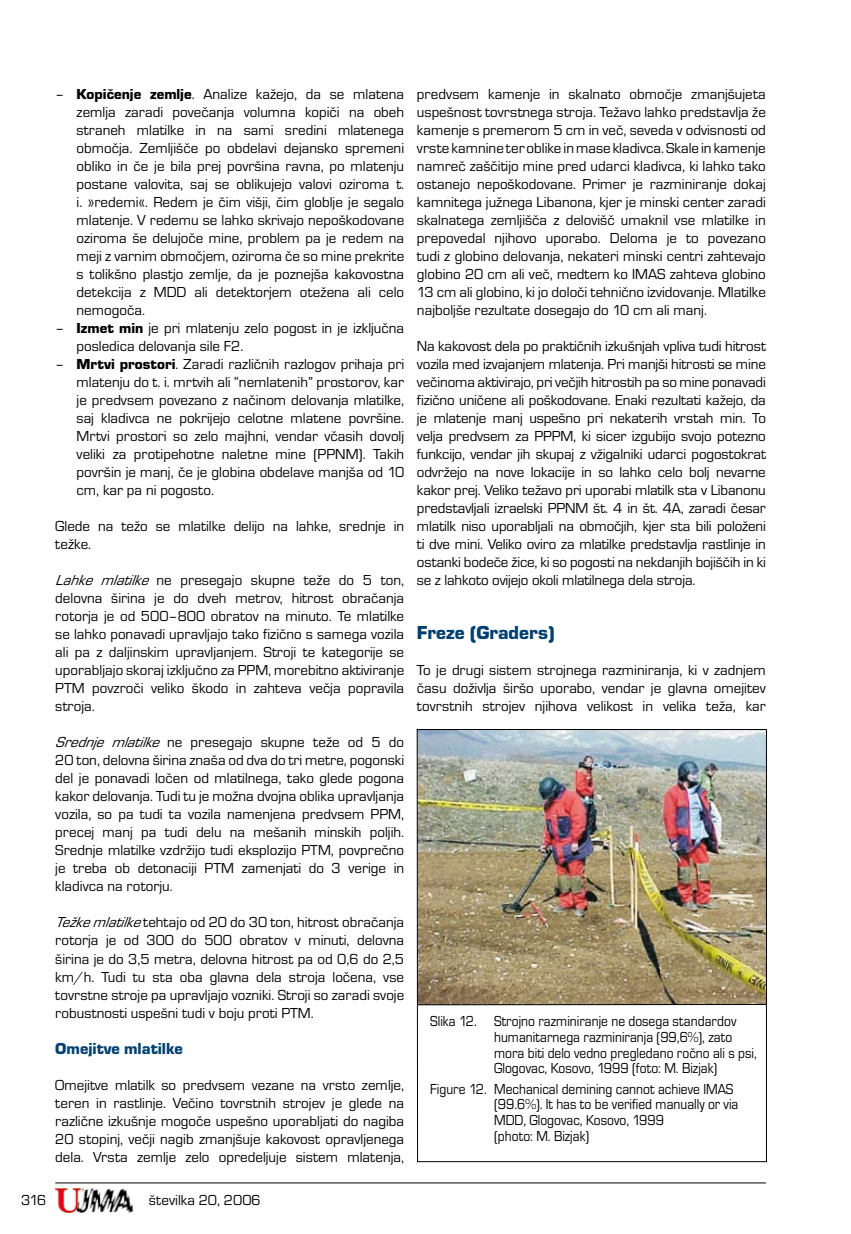
<style>
.page{position:relative;width:851px;height:1234px;background:#fff}
.page>*{position:absolute;margin:0;border:0;box-sizing:border-box;transform-origin:0 0}
.t1{font:19.5px "Eurostile TEE Blac";color:#004071}
.t2{font:16.5px "Eurostile TEE Blac";color:#004071}
.t3{font:15px/18px "Eurostile TEE";color:#000;text-align:justify}
.t4{font:15px/15.8px "Eurostile TEE";color:#000;scale:.9 1}
.s1{font-family:"Eurostile TEE Blac"}
.s2{font-style:italic}
</style>
<div class="page">
<hr style="left:55px;top:1182px;width:710px;height:1px;background:#000">
<img style="left:55px;top:1188px;width:77px;height:24px">
<img style="left:419px;top:731px;width:345px;height:272px">
<div style="left:417px;top:729px;width:349px;height:432px;border:1px solid #000"></div>
<hr style="left:417px;top:1003px;width:349px;height:1px;background:#000">
<p class="t3" style="left:77px;top:85px;width:329px;text-indent:-21px">– <span class="s1">Kopičenje zemlje</span>. Analize kažejo, da se mlatena zemlja zaradi povečanja volumna kopiči na obeh straneh mlatilke in na sami sredini mlatenega območja. Zemljišče po obdelavi dejansko spremeni obliko in če je bila prej površina ravna, po mlatenju postane valovita, saj se oblikujejo valovi oziroma t. i. »redemi«. Redem je čim višji, čim globlje je segalo mlatenje. V redemu se lahko skrivajo nepoškodovane oziroma še delujoče mine, problem pa je redem na meji z varnim območjem, oziroma če so mine prekrite s tolikšno plastjo zemlje, da je poznejša kakovostna detekcija z MDD ali detektorjem otežena ali celo nemogoča.</p>
<p class="t3" style="left:77px;top:319px;width:329px;text-indent:-21px">– <span class="s1">Izmet min</span> je pri mlatenju zelo pogost in je izključna posledica delovanja sile F2.</p>
<p class="t3" style="left:77px;top:355px;width:329px;text-indent:-21px">– <span class="s1">Mrtvi prostori</span>. Zaradi različnih razlogov prihaja pri mlatenju do t. i. mrtvih ali “nemlatenih” prostorov, kar je predvsem povezano z načinom delovanja mlatilke, saj kladivca ne pokrijejo celotne mlatene površine.<br>Mrtvi prostori so zelo majhni, vendar včasih dovolj veliki za protipehotne naletne mine (PPNM). Takih površin je manj, če je globina obdelave manjša od 10 cm, kar pa ni pogosto.</p>
<p class="t3" style="left:55px;top:517px;width:350px">Glede na težo se mlatilke delijo na lahke, srednje in težke.</p>
<p class="t3" style="left:55px;top:571px;width:350px"><span class="s2">Lahke mlatilke</span> ne presegajo skupne teže do 5 ton, delovna širina je do dveh metrov, hitrost obračanja rotorja je od 500–800 obratov na minuto. Te mlatilke se lahko ponavadi upravljajo tako fizično s samega vozila ali pa z daljinskim upravljanjem. Stroji te kategorije se uporabljajo skoraj izključno za PPM, morebitno aktiviranje PTM povzroči veliko škodo in zahteva večja popravila stroja.</p>
<p class="t3" style="left:55px;top:733px;width:350px"><span class="s2">Srednje mlatilke</span> ne presegajo skupne teže od 5 do 20 ton, delovna širina znaša od dva do tri metre, pogonski del je ponavadi ločen od mlatilnega, tako glede pogona kakor delovanja. Tudi tu je možna dvojna oblika upravljanja vozila, so pa tudi ta vozila namenjena predvsem PPM, precej manj pa tudi delu na mešanih minskih poljih.<br>Srednje mlatilke vzdržijo tudi eksplozijo PTM, povprečno je treba ob detonaciji PTM zamenjati do 3 verige in kladivca na rotorju.</p>
<p class="t3" style="left:55px;top:913px;width:350px"><span class="s2">Težkemlatilke</span>tehtajo od 20 do 30 ton, hitrost obračanja rotorja je od 300 do 500 obratov v minuti, delovna širina je do 3,5 metra, delovna hitrost pa od 0,6 do 2,5 km/h. Tudi tu sta oba glavna dela stroja ločena, vse tovrstne stroje pa upravljajo vozniki. Stroji so zaradi svoje robustnosti uspešni tudi v boju proti PTM.</p>
<p class="t2" style="left:55px;top:1038px;width:129px">Omejitve mlatilke</p>
<p class="t3" style="left:55px;top:1075px;width:350px">Omejitve mlatilk so predvsem vezane na vrsto zemlje, teren in rastlinje. Večino tovrstnih strojev je glede na različne izkušnje mogoče uspešno uporabljati do nagiba 20 stopinj, večji nagib zmanjšuje kakovost opravljenega dela. Vrsta zemlje zelo opredeljuje sistem mlatenja,</p>
<p class="t3" style="left:21px;top:1190px;width:26px">316</p>
<p class="t3" style="left:149px;top:1190px;width:113px">številka 20, 2006</p>
<p class="t3" style="left:417px;top:85px;width:350px">predvsem kamenje in skalnato območje zmanjšujeta uspešnost tovrstnega stroja. Težavo lahko predstavlja že kamenje s premerom 5 cm in več, seveda v odvisnosti od vrste kamnine ter oblike in mase kladivca. Skale in kamenje namreč zaščitijo mine pred udarci kladivca, ki lahko tako ostanejo nepoškodovane. Primer je razminiranje dokaj kamnitega južnega Libanona, kjer je minski center zaradi skalnatega zemljišča z delovišč umaknil vse mlatilke in prepovedal njihovo uporabo. Deloma je to povezano tudi z globino delovanja, nekateri minski centri zahtevajo globino 20 cm ali več, medtem ko IMAS zahteva globino 13 cm ali globino, ki jo določi tehnično izvidovanje. Mlatilke najboljše rezultate dosegajo do 10 cm ali manj.</p>
<p class="t3" style="left:417px;top:337px;width:350px">Na kakovost dela po praktičnih izkušnjah vpliva tudi hitrost vozila med izvajanjem mlatenja. Pri manjši hitrosti se mine večinoma aktivirajo, pri večjih hitrostih pa so mine ponavadi fizično uničene ali poškodovane. Enaki rezultati kažejo, da je mlatenje manj uspešno pri nekaterih vrstah min. To velja predvsem za PPPM, ki sicer izgubijo svojo potezno funkcijo, vendar jih skupaj z vžigalniki udarci pogostokrat odvržejo na nove lokacije in so lahko celo bolj nevarne kakor prej. Veliko težavo pri uporabi mlatilk sta v Libanonu predstavljali izraelski PPNM št. 4 in št. 4A, zaradi česar mlatilk niso uporabljali na območjih, kjer sta bili položeni ti dve mini. Veliko oviro za mlatilke predstavlja rastlinje in ostanki bodeče žice, ki so pogosti na nekdanjih bojiščih in ki se z lahkoto ovijejo okoli mlatilnega dela stroja.</p>
<h1 class="t1" style="left:417px;top:622px;width:139px">Freze (Graders)</h1>
<p class="t3" style="left:417px;top:661px;width:350px">To je drugi sistem strojnega razminiranja, ki v zadnjem času doživlja širšo uporabo, vendar je glavna omejitev tovrstnih strojev njihova velikost in velika teža, kar</p>
<p class="t4" style="left:494px;top:1013px;width:293px;text-indent:-64px">Slika 12. Strojno razminiranje ne dosega standardov humanitarnega razminiranja (99,6%), zato mora biti delo vedno pregledano ročno ali s psi, Glogovac, Kosovo, 1999 (foto: M. Bizjak)</p>
<p class="t4" style="left:494px;top:1080px;width:273px;text-indent:-64px">Figure 12. Mechanical demining cannot achieve IMAS (99.6%). It has to be verified manually or via MDD, Glogovac, Kosovo, 1999<br>(photo: M. Bizjak)</p>
</div>
